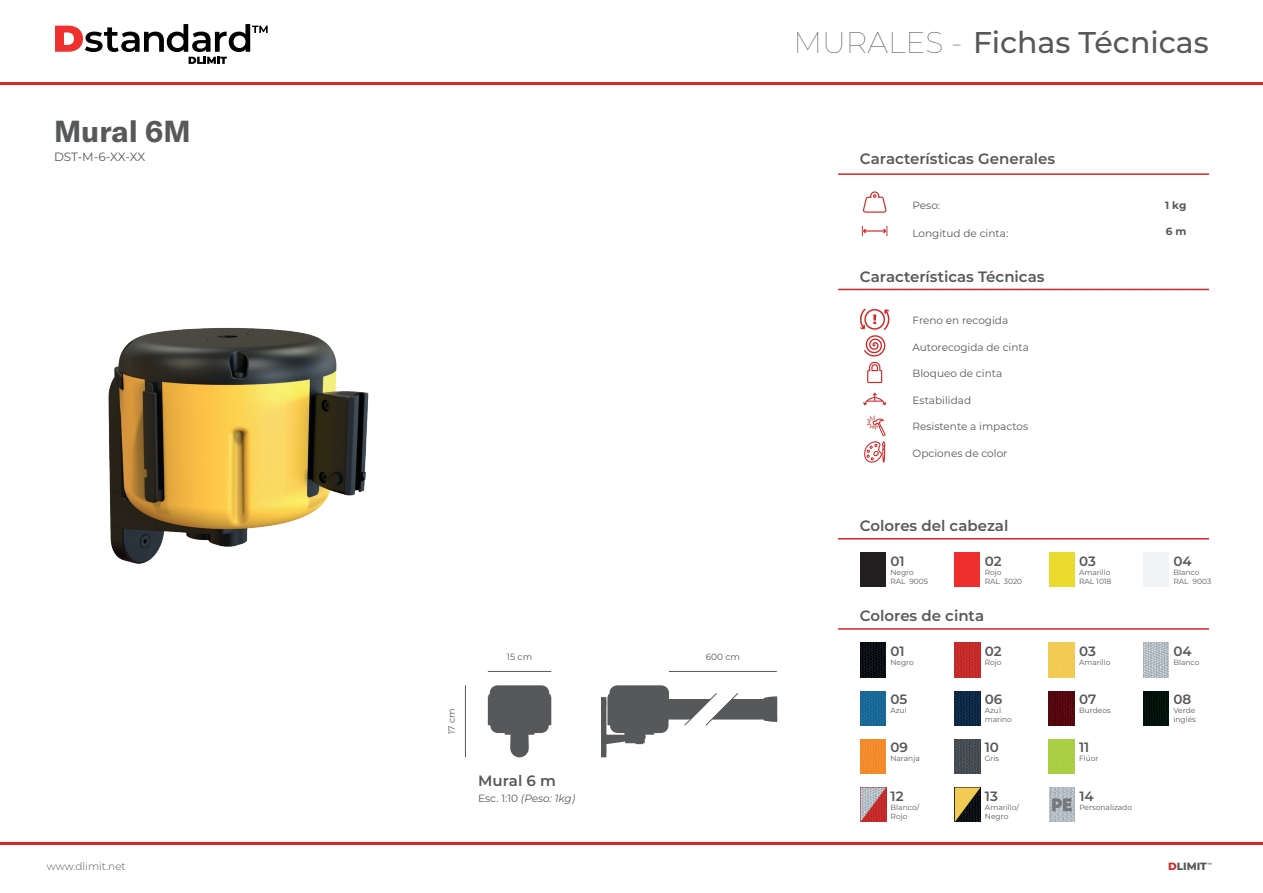
<style>
.page{position:relative;width:1263px;height:893px;background:#fff}
.page>*{position:absolute;margin:0;border:0;box-sizing:border-box;transform-origin:0 0}
.t1{font:500 30px "Montserrat";color:#57585a}
.t2{font:700 30px "GT America";color:#57585a}
.t3{font:600 15px "Montserrat";color:#57585a}
.t4{font:600 13.5px "Montserrat";color:#57585a}
.t5{font:12px "Montserrat";letter-spacing:-.015em;color:#57585a}
.t6{font:10.5px "Montserrat";color:#57585a}
.t7{font:italic 10.5px "Montserrat";color:#57585a}
.t8{font:300 10.5px "Montserrat";color:#57585a}
.t9{font:800 10.5px "Montserrat";color:#57585a}
.t10{font:700 10.5px "Montserrat";color:#57585a}
.t11{font:9px "Montserrat";color:#57585a}
.t12{font:7.5px/9px "Montserrat";color:#57585a}
.t13{font:600 4.5px "Montserrat";color:#57585a}
.s1{font-style:normal}
.s2{font-weight:100}
.s3{color:#d52629}
</style>
<div class="page">
<hr style="left:0;top:82px;width:1263px;height:3px;background:#d52629">
<hr style="left:0;top:842px;width:1263px;height:3px;background:#d52629">
<svg style="left:55px;top:24px;width:213px;height:40px"></svg>
<hr style="left:838px;top:173px;width:371px;height:2px;background:#d42526">
<hr style="left:838px;top:289px;width:371px;height:1px;background:#d42526">
<svg style="left:863px;top:191px;width:23px;height:22px"></svg>
<svg style="left:863px;top:393px;width:23px;height:70px"></svg>
<svg style="left:860px;top:309px;width:30px;height:47px"></svg>
<svg style="left:867px;top:362px;width:15px;height:21px"></svg>
<hr style="left:838px;top:538px;width:371px;height:1px;background:#d42526">
<hr style="left:838px;top:628px;width:371px;height:2px;background:#d42526">
<div style="left:860px;top:553px;width:26px;height:34px;background:#231f20"></div>
<div style="left:954px;top:553px;width:26px;height:34px;background:#ee2d2d"></div>
<div style="left:1049px;top:553px;width:25px;height:34px;background:#ecdb2f"></div>
<div style="left:1143px;top:553px;width:26px;height:34px;background:#f2f3f4"></div>
<img style="left:1049px;top:643px;width:25px;height:34px">
<img style="left:860px;top:643px;width:26px;height:34px">
<img style="left:954px;top:643px;width:26px;height:34px">
<img style="left:1143px;top:643px;width:26px;height:34px">
<img style="left:860px;top:691px;width:26px;height:34px">
<img style="left:954px;top:691px;width:26px;height:34px">
<img style="left:1143px;top:691px;width:26px;height:34px">
<img style="left:1049px;top:691px;width:25px;height:34px">
<img style="left:860px;top:739px;width:26px;height:35px">
<img style="left:954px;top:739px;width:26px;height:35px">
<img style="left:1049px;top:739px;width:25px;height:35px">
<img style="left:860px;top:787px;width:26px;height:35px">
<img style="left:955px;top:787px;width:25px;height:35px">
<img style="left:1049px;top:787px;width:26px;height:35px">
<svg style="left:1052px;top:798px;width:20px;height:13px"></svg>
<hr style="left:465px;top:685px;width:1px;height:72px;background:#57585a">
<hr style="left:488px;top:671px;width:63px;height:1px;background:#57585a">
<hr style="left:669px;top:671px;width:108px;height:1px;background:#57585a">
<svg style="left:488px;top:685px;width:63px;height:72px"></svg>
<svg style="left:601px;top:685px;width:176px;height:72px"></svg>
<svg style="left:862px;top:226px;width:25px;height:10px"></svg>
<img style="left:108px;top:327px;width:261px;height:237px">
<h1 class="t2" style="left:54px;top:113px;width:138px">Mural 6M</h1>
<h3 class="t5" style="left:54px;top:148px;width:93px">DST-M-6-XX-XX</h3>
<p class="t11" style="left:445px;top:734px;width:27px;rotate:-90deg">17 cm</p>
<p class="t11" style="left:507px;top:651px;width:27px">15 cm</p>
<p class="t11" style="left:706px;top:651px;width:36px">600 cm</p>
<h2 class="t3" style="left:478px;top:770px;width:79px">Mural 6 m</h2>
<h3 class="t7" style="left:478px;top:791px;width:98px"><span class="s1">Esc. 1:10</span> (Peso: 1kg)</h3>
<h1 class="t1" style="left:793px;top:22px;width:417px"><span class="s2">MURALES -</span> Fichas Técnicas</h1>
<h2 class="t3" style="left:860px;top:148px;width:197px">Características Generales</h2>
<h3 class="t6" style="left:912px;top:198px;width:29px">Peso:</h3>
<h3 class="t10" style="left:1165px;top:197px;width:23px">1 kg</h3>
<h3 class="t10" style="left:1166px;top:224px;width:22px">6 m</h3>
<h3 class="t6" style="left:912px;top:226px;width:97px">Longitud de cinta:</h3>
<h2 class="t3" style="left:860px;top:266px;width:186px">Características Técnicas</h2>
<h3 class="t6" style="left:912px;top:313px;width:97px">Freno en recogida</h3>
<h3 class="t6" style="left:912px;top:340px;width:118px">Autorecogida de cinta</h3>
<h3 class="t6" style="left:912px;top:366px;width:91px">Bloqueo de cinta</h3>
<h3 class="t6" style="left:913px;top:393px;width:60px">Estabilidad</h3>
<h3 class="t6" style="left:912px;top:419px;width:117px">Resistente a impactos</h3>
<h3 class="t6" style="left:913px;top:446px;width:96px">Opciones de color</h3>
<h2 class="t3" style="left:860px;top:515px;width:150px">Colores del cabezal</h2>
<h3 class="t4" style="left:890px;top:551px;width:16px">01</h3>
<p class="t12" style="left:890px;top:567px;width:39px">Negro<br>RAL 9005</p>
<h3 class="t4" style="left:985px;top:551px;width:18px">02</h3>
<p class="t12" style="left:985px;top:567px;width:39px">Rojo<br>RAL 3020</p>
<h3 class="t4" style="left:1079px;top:551px;width:18px">03</h3>
<p class="t12" style="left:1079px;top:567px;width:34px">Amarillo<br>RAL 1018</p>
<h3 class="t4" style="left:1173px;top:551px;width:20px">04</h3>
<p class="t12" style="left:1173px;top:567px;width:39px">Blanco<br>RAL 9003</p>
<h2 class="t3" style="left:860px;top:605px;width:126px">Colores de cinta</h2>
<h3 class="t4" style="left:890px;top:641px;width:16px">01</h3>
<p class="t12" style="left:890px;top:657px;width:25px">Negro</p>
<h3 class="t4" style="left:985px;top:641px;width:18px">02</h3>
<p class="t12" style="left:985px;top:657px;width:18px">Rojo</p>
<h3 class="t4" style="left:1079px;top:641px;width:18px">03</h3>
<p class="t12" style="left:1079px;top:657px;width:33px">Amarillo</p>
<h3 class="t4" style="left:1173px;top:641px;width:20px">04</h3>
<p class="t12" style="left:1173px;top:657px;width:28px">Blanco</p>
<h3 class="t4" style="left:890px;top:690px;width:18px">05</h3>
<p class="t12" style="left:890px;top:706px;width:18px">Azul</p>
<h3 class="t4" style="left:985px;top:690px;width:19px">06</h3>
<p class="t12" style="left:985px;top:706px;width:29px">Azul marino</p>
<h3 class="t4" style="left:1079px;top:690px;width:19px">07</h3>
<p class="t12" style="left:1079px;top:706px;width:33px">Burdeos</p>
<h3 class="t4" style="left:1173px;top:690px;width:19px">08</h3>
<p class="t12" style="left:1173px;top:706px;width:24px">Verde inglés</p>
<h3 class="t4" style="left:890px;top:738px;width:19px">09</h3>
<p class="t12" style="left:890px;top:754px;width:31px">Naranja</p>
<h3 class="t4" style="left:985px;top:738px;width:16px">10</h3>
<p class="t12" style="left:985px;top:754px;width:16px">Gris</p>
<h3 class="t4" style="left:1079px;top:738px;width:12px">11</h3>
<p class="t12" style="left:1079px;top:754px;width:21px">Flúor</p>
<h3 class="t4" style="left:891px;top:786px;width:15px">12</h3>
<p class="t12" style="left:891px;top:802px;width:30px">Blanco/<br>Rojo</p>
<h3 class="t4" style="left:985px;top:786px;width:15px">13</h3>
<p class="t12" style="left:985px;top:802px;width:35px">Amarillo/<br>Negro</p>
<h3 class="t4" style="left:1079px;top:786px;width:16px">14</h3>
<p class="t12" style="left:1079px;top:802px;width:54px">Personalizado</p>
<h3 class="t8" style="left:47px;top:859px;width:81px">www.dlimit.net</h3>
<h3 class="t9" style="left:1168px;top:859px;width:40px"><span class="s3">D</span>LIMIT</h3>
<p class="t13" style="left:1207px;top:861px;width:6px">™</p>
</div>
